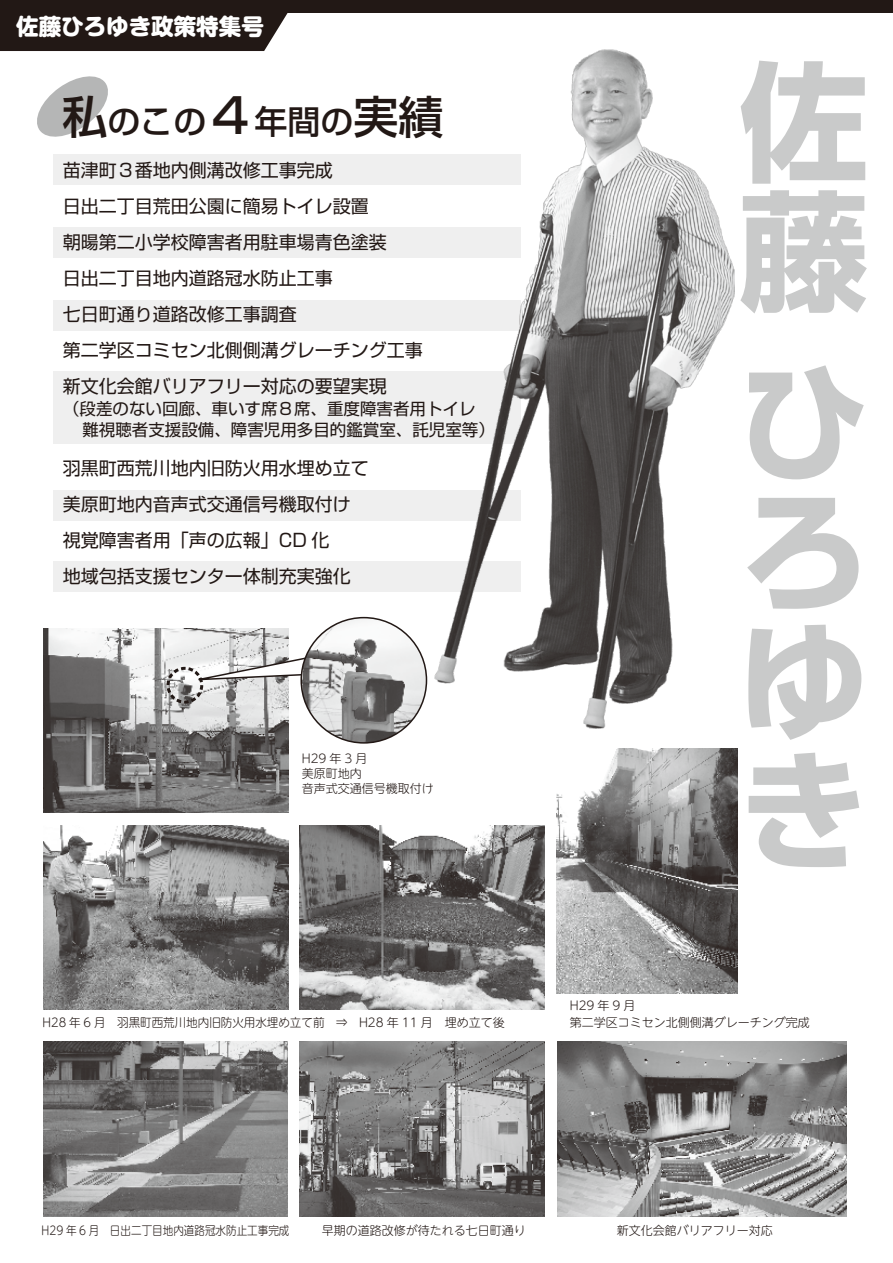
<style>
.page{position:relative;width:893px;height:1263px;background:#fff}
.page>*{position:absolute;margin:0;border:0;box-sizing:border-box;transform-origin:0 0}
.t1{font:700 129px/129px "Shin Go Pr 6";color:#c9caca}
.t2{font:500 33px "Shin Go Pr 6";color:#221815}
.t3{font:800 22.5px "Shin M Go Pr 6";color:#fff}
.t4{font:18px/36px "Shin Go Pr 6";color:#221815}
.t5{font:16.5px/21px "Shin Go Pr 6";color:#221815}
.t6{font:300 12px/15px "UD Shin M Go Pro";color:#221815}
.t7{font:300 12px "UD Shin M Go Pro";color:#221815;scale:.96 1}
.t8{font:300 12px "UD Shin M Go Pro";color:#221815;scale:.88 1}
.s1{font-size:45px}
.s2{font-size:48px}
</style>
<div class="page">
<img style="left:300px;top:1042px;width:245px;height:175px">
<div style="left:0;top:0;width:893px;height:13px;background:#221815"></div>
<div style="left:0;top:13px;width:288px;height:38px;background:#221815"></div>
<svg style="left:37px;top:76px;width:71px;height:61px"></svg>
<div style="left:54px;top:155px;width:467px;height:30px;background:#efefef"></div>
<div style="left:54px;top:227px;width:467px;height:30px;background:#efefef"></div>
<div style="left:54px;top:490px;width:467px;height:30px;background:#efefef"></div>
<div style="left:54px;top:561px;width:467px;height:30px;background:#efefef"></div>
<div style="left:54px;top:300px;width:467px;height:30px;background:#efefef"></div>
<div style="left:54px;top:372px;width:467px;height:72px;background:#efefef"></div>
<img style="left:434px;top:50px;width:301px;height:678px">
<img style="left:43px;top:826px;width:245px;height:183px">
<img style="left:300px;top:826px;width:245px;height:183px">
<img style="left:43px;top:629px;width:245px;height:183px">
<img style="left:43px;top:1042px;width:245px;height:175px">
<img style="left:556px;top:748px;width:181px;height:245px">
<div style="left:166px;top:667px;width:37px;height:37px;border:3px dashed #221815;border-radius:50%"></div>
<svg style="left:179px;top:653px;width:128px;height:29px"></svg>
<img style="left:301px;top:618px;width:125px;height:125px;border-radius:63px">
<img style="left:557px;top:1041px;width:289px;height:175px">
<p class="t3" style="left:16px;top:7px;width:249px">佐藤ひろゆき政策特集号</p>
<h2 class="t2" style="left:63px;top:94px;width:383px"><span class="s1">私</span>のこの<span class="s2">４</span>年間の<span class="s1">実績</span></h2>
<p class="t4" style="left:63px;top:151px;width:361px">苗津町３番地内側溝改修工事完成<br>日出二丁目荒田公園に簡易トイレ設置<br>朝暘第二小学校障害者用駐車場青色塗装<br>日出二丁目地内道路冠水防止工事<br>七日町通り道路改修工事調査<br>第二学区コミセン北側側溝グレーチング工事新文化会館バリアフリー対応の要望実現</p>
<p class="t5" style="left:82px;top:397px;width:414px;text-indent:-19px">（段差のない回廊、車いす席８席、重度障害者用トイレ難視聴者支援設備、障害児用多目的鑑賞室、託児室等）</p>
<p class="t4" style="left:63px;top:448px;width:307px">羽黒町西荒川地内旧防火用水埋め立て美原町地内音声式交通信号機取付け視覚障害者用「声の広報」CD 化<br>地域包括支援センター体制充実強化</p>
<p class="t6" style="left:302px;top:750px;width:133px">H29 年 3 月　<br>美原町地内<br>音声式交通信号機取付け</p>
<p class="t7" style="left:43px;top:1013px;width:483px">H28 年 6 月　羽黒町西荒川地内旧防火用水埋め立て前　⇒　H28 年 11 月　埋め立て後</p>
<h1 class="t1" style="left:739px;top:56px;width:129px">佐藤</h1>
<h1 class="t1" style="left:739px;top:357px;width:126px;text-align:justify">ひろゆき</h1>
<p class="t6" style="left:570px;top:997px;width:241px;line-height:16.5px">H29 年 9 月　<br>第二学区コミセン北側側溝グレーチング完成</p>
<p class="t8" style="left:42px;top:1221px;width:283px">H29 年 6 月　日出二丁目地内道路冠水防止工事完成</p>
<p class="t6" style="left:322px;top:1223px;width:205px">早期の道路改修が待たれる七日町通り</p>
<p class="t6" style="left:617px;top:1223px;width:157px">新文化会館バリアフリー対応</p>
</div>
